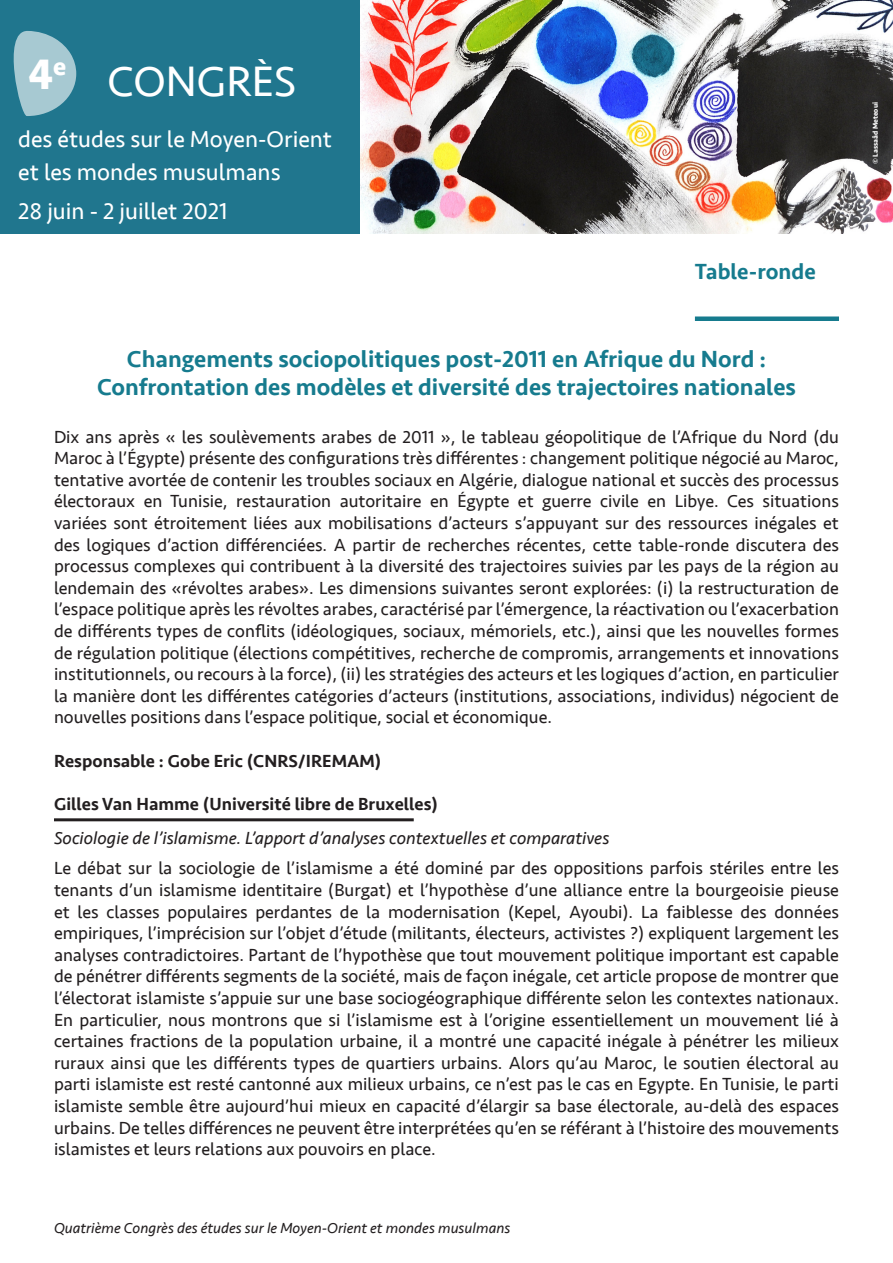
<style>
.page{position:relative;width:893px;height:1263px;background:#fff}
.page>*{position:absolute;margin:0;border:0;box-sizing:border-box;transform-origin:0 0}
.t1{font:43.8px "Seravek";color:#fff}
.t2{font:700 43.8px "Seravek";color:#fff}
.Titre_principal{font:500 24px/28.8px "Seravek";color:#167b8e;text-align:center}
.t3{font:23.7px/32.8px "Seravek";color:#fff}
.Atelier{font:500 22.5px "Seravek";color:#167b8e}
.Texte{font:18px/21.6px "Seravek";color:#231f20;text-align:justify}
.Titre_communication{font:italic 18px "Seravek";color:#231f20}
.Intervenants{font:500 18px "Seravek";color:#231f20}
.Responsable_Discutan{font:500 18px "Seravek";color:#231f20}
.t4{font:italic 15px "Seravek";color:#231f20}
.t5{font:700 7.35px "Seravek";color:#fff}
</style>
<div class="page">
<img style="left:360px;top:0;width:533px;height:234px">
<div style="left:0;top:0;width:360px;height:234px;background:#20768e"></div>
<svg style="left:13px;top:31px;width:63px;height:85px"></svg>
<div style="left:695px;top:316px;width:144px;height:5px;background:#167b8e"></div>
<hr style="left:54px;top:818px;width:360px;height:3px;background:#231f20">
<h1 class="t1" style="left:108px;top:48px;width:190px">CONGRÈS</h1>
<h3 class="t3" style="left:18px;top:123px;width:315px">des études sur le Moyen-Orient et les mondes musulmans</h3>
<h3 class="t3" style="left:18px;top:195px;width:211px">28 juin - 2 juillet 2021</h3>
<h1 class="t2" style="left:28px;top:39px;width:40px">4<sup>e</sup></h1>
<p class="Atelier" style="left:695px;top:257px;width:122px">Table-ronde</p>
<p class="Titre_principal" style="left:97px;top:344px;width:700px">Changements sociopolitiques post-2011 en Afrique du Nord :<br>Confrontation des modèles et diversité des trajectoires nationales</p>
<p class="Texte" style="left:54px;top:426px;width:786px">Dix ans après « les soulèvements arabes de 2011 », le tableau géopolitique de l’Afrique du Nord (du Maroc à l’Égypte) présente des configurations très différentes : changement politique négocié au Maroc, tentative avortée de contenir les troubles sociaux en Algérie, dialogue national et succès des processus électoraux en Tunisie, restauration autoritaire en Égypte et guerre civile en Libye. Ces situations variées sont étroitement liées aux mobilisations d’acteurs s’appuyant sur des ressources inégales et des logiques d’action différenciées. A partir de recherches récentes, cette table-ronde discutera des processus complexes qui contribuent à la diversité des trajectoires suivies par les pays de la région au lendemain des «révoltes arabes». Les dimensions suivantes seront explorées: (i) la restructuration de l’espace politique après les révoltes arabes, caractérisé par l’émergence, la réactivation ou l’exacerbation de différents types de conflits (idéologiques, sociaux, mémoriels, etc.), ainsi que les nouvelles formes de régulation politique (élections compétitives, recherche de compromis, arrangements et innovations institutionnels, ou recours à la force), (ii) les stratégies des acteurs et les logiques d’action, en particulier la manière dont les différentes catégories d’acteurs (institutions, associations, individus) négocient de nouvelles positions dans l’espace politique, social et économique.</p>
<p class="Responsable_Discutan" style="left:54px;top:749px;width:329px">Responsable : Gobe Eric (CNRS/IREMAM)</p>
<p class="Intervenants" style="left:54px;top:793px;width:385px">Gilles Van Hamme (Université libre de Bruxelles)</p>
<p class="Titre_communication" style="left:54px;top:824px;width:557px">Sociologie de l’islamisme. L’apport d’analyses contextuelles et comparatives</p>
<p class="Texte" style="left:54px;top:857px;width:786px">Le débat sur la sociologie de l’islamisme a été dominé par des oppositions parfois stériles entre les tenants d’un islamisme identitaire (Burgat) et l’hypothèse d’une alliance entre la bourgeoisie pieuse et les classes populaires perdantes de la modernisation (Kepel, Ayoubi). La faiblesse des données empiriques, l’imprécision sur l’objet d’étude (militants, électeurs, activistes ?) expliquent largement les analyses contradictoires. Partant de l’hypothèse que tout mouvement politique important est capable de pénétrer différents segments de la société, mais de façon inégale, cet article propose de montrer que l’électorat islamiste s’appuie sur une base sociogéographique différente selon les contextes nationaux.<br>En particulier, nous montrons que si l’islamisme est à l’origine essentiellement un mouvement lié à certaines fractions de la population urbaine, il a montré une capacité inégale à pénétrer les milieux ruraux ainsi que les différents types de quartiers urbains. Alors qu’au Maroc, le soutien électoral au parti islamiste est resté cantonné aux milieux urbains, ce n’est pas le cas en Egypte. En Tunisie, le parti islamiste semble être aujourd’hui mieux en capacité d’élargir sa base électorale, au-delà des espaces urbains. De telles différences ne peuvent être interprétées qu’en se référant à l’histoire des mouvements islamistes et leurs relations aux pouvoirs en place.</p>
<p class="t4" style="left:54px;top:1216px;width:458px">Quatrième Congrès des études sur le Moyen-Orient et mondes musulmans</p>
<p class="t5" style="left:869px;top:164px;width:64px;rotate:-90deg">© Lassaâd Meteoui</p>
</div>
